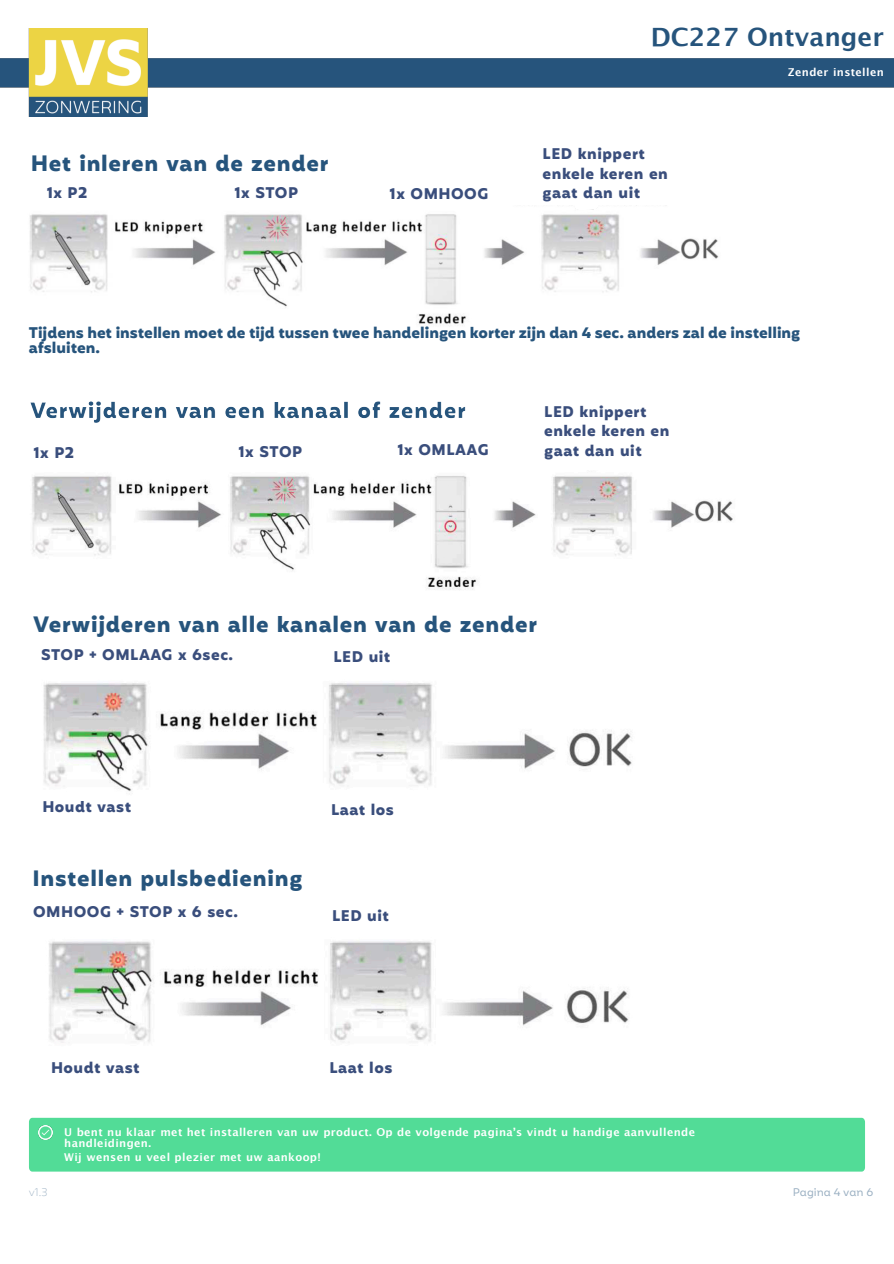
<style>
.page{position:relative;width:894px;height:1264px;background:#fff}
.page>*{position:absolute;margin:0;border:0;box-sizing:border-box;transform-origin:0 0}
.t1{font:700 25.2px "Lucida Grande";color:#26547c}
.t2{font:700 21.6px "Mohr";letter-spacing:.035em;color:#26547c}
.t3{font:700 15px/19.5px "Mohr";letter-spacing:.035em;color:#3a4e7c}
.t4{font:700 15px/15px "Mohr";color:#26547c}
.t5{font:700 10.8px/10.8px "Lucida Grande";letter-spacing:.035em;color:#fff}
.t6{font:10.8px "Mohr Alt";color:#9cb1c3}
.t7{font:200 10.8px "Mohr";color:#9cb1c3}
</style>
<div class="page">
<img style="left:0;top:29px;width:893px;height:87px">
<div style="left:29px;top:1117px;width:835px;height:54px;background:#52dc97"></div>
<img style="left:38px;top:1124px;width:15px;height:15px">
<img style="left:32px;top:475px;width:701px;height:115px">
<img style="left:43px;top:683px;width:589px;height:109px">
<img style="left:49px;top:940px;width:580px;height:103px">
<img style="left:30px;top:205px;width:689px;height:119px">
<h2 class="t2" style="left:31px;top:151px;width:299px">Het inleren van de zender</h2>
<p class="t3" style="left:47px;top:183px;width:42px">1x P2</p>
<p class="t3" style="left:234px;top:183px;width:65px">1x STOP</p>
<p class="t3" style="left:389px;top:184px;width:100px">1x OMHOOG</p>
<h1 class="t1" style="left:650px;top:26px;width:234px">DC227 Ontvanger</h1>
<p class="t5" style="left:787px;top:68px;width:97px">Zender instellen</p>
<p class="t3" style="left:542px;top:144px;width:127px">LED knippert enkele keren en gaat dan uit</p>
<p class="t4" style="left:29px;top:325px;width:772px">Tijdens het instellen moet de tijd tussen twee handelingen korter zijn dan 4 sec. anders zal de instelling afsluiten.</p>
<h2 class="t2" style="left:30px;top:398px;width:437px">Verwijderen van een kanaal of zender</h2>
<p class="t3" style="left:544px;top:402px;width:127px">LED knippert enkele keren en</p>
<p class="t3" style="left:33px;top:443px;width:42px">1x P2</p>
<p class="t3" style="left:238px;top:442px;width:65px">1x STOP</p>
<p class="t3" style="left:397px;top:439px;width:93px">1x OMLAAG</p>
<p class="t3" style="left:544px;top:441px;width:99px">gaat dan uit</p>
<h2 class="t2" style="left:33px;top:612px;width:505px">Verwijderen van alle kanalen van de zender</h2>
<p class="t3" style="left:41px;top:644px;width:194px">STOP + OMLAAG x 6sec.</p>
<p class="t3" style="left:333px;top:647px;width:58px">LED uit</p>
<p class="t3" style="left:42px;top:797px;width:90px">Houdt vast</p>
<h2 class="t2" style="left:32px;top:865px;width:271px">Instellen pulsbediening</h2>
<p class="t3" style="left:33px;top:902px;width:206px">OMHOOG + STOP x 6 sec.</p>
<p class="t3" style="left:331px;top:800px;width:64px">Laat los</p>
<p class="t3" style="left:332px;top:905px;width:58px">LED uit</p>
<p class="t3" style="left:51px;top:1057px;width:90px">Houdt vast</p>
<p class="t3" style="left:329px;top:1057px;width:64px">Laat los</p>
<p class="t5" style="left:64px;top:1126px;width:632px">U bent nu klaar met het installeren van uw product. Op de volgende paginaʼs vindt u handige aanvullende handleidingen.</p>
<p class="t5" style="left:64px;top:1152px;width:258px">Wij wensen u veel plezier met uw aankoop!</p>
<p class="t7" style="left:29px;top:1185px;width:20px">v1.3</p>
<p class="t6" style="left:792px;top:1185px;width:82px">Pagina 4 van 6</p>
</div>
